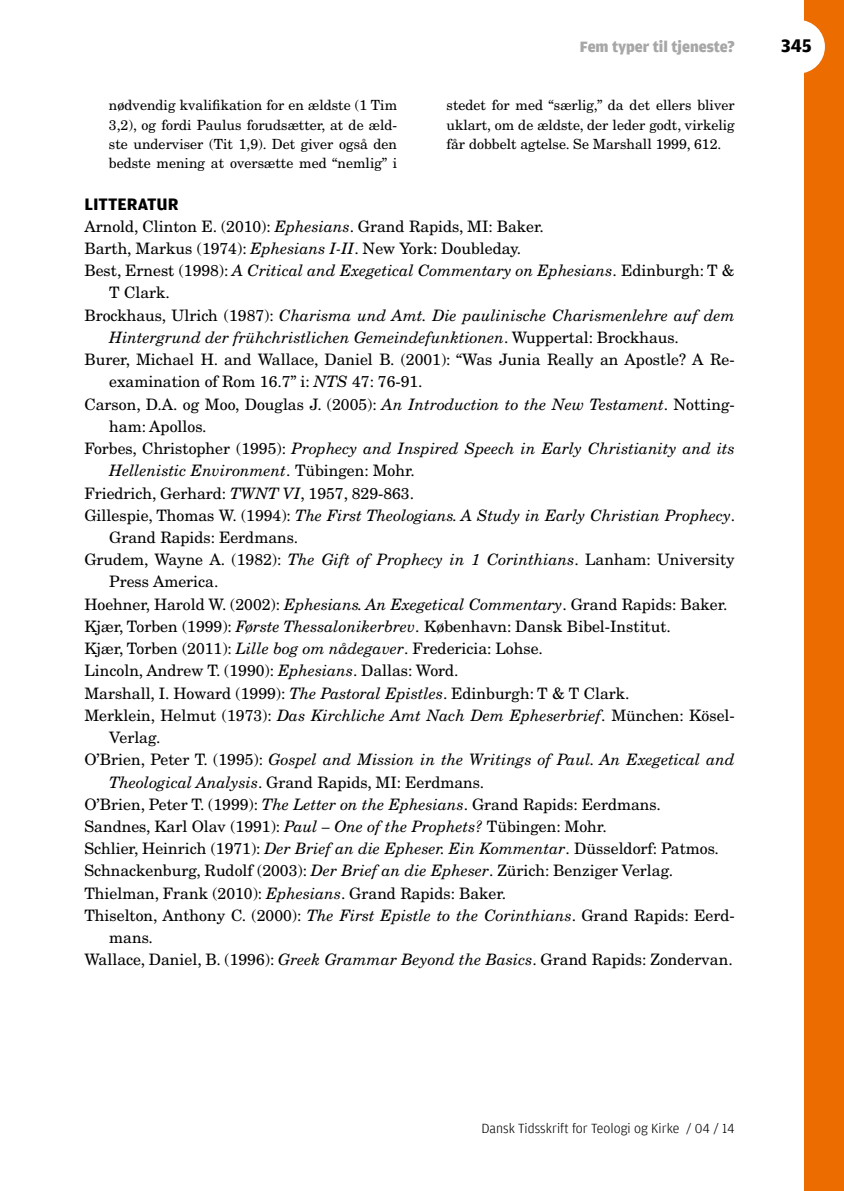
<style>
.page{position:relative;width:844px;height:1191px;background:#fff}
.page>*{position:absolute;margin:0;border:0;box-sizing:border-box;transform-origin:0 0}
.t1{font:700 19.25px "Amplitude";color:#000}
.t2{font:700 17.5px "Amplitude";color:#000}
.t3{font:15.75px "New Century Schlbk";color:#000}
.t4{font:italic 15.75px "New Century Schlbk";color:#000}
.t5{font:900 15.75px "Amplitude";color:#a7a7a8}
.t6{font:14px/19.2px "New Century Schlbk";color:#000;text-align:justify}
.t7{font:300 14px "Amplitude";color:#000}
.s1{font-style:italic}
.s2{font-style:normal}
</style>
<div class="page">
<div style="left:804px;top:0;width:39px;height:1191px;background:#ed6c00"></div>
<div style="left:771px;top:20px;width:53px;height:54px;background:#fff;border-radius:50%"></div>
<p class="t5" style="left:580px;top:38px;width:156px">Fem typer til tjeneste?</p>
<p class="t6" style="left:109px;top:96px;width:290px">nødvendig kvalifikation for en ældste (1 Tim 3,2), og fordi Paulus forudsætter, at de æld&shy;ste underviser (Tit 1,9). Det giver også den bedste mening at oversætte med “nemlig” i</p>
<p class="t6" style="left:446px;top:96px;width:290px">stedet for med “særlig,” da det ellers bliver uklart, om de ældste, der leder godt, virkelig får dobbelt agtelse. Se Marshall 1999, 612.</p>
<p class="t2" style="left:84px;top:194px;width:96px">LITTERATUR</p>
<p class="t3" style="left:84px;top:216px;width:461px">Arnold, Clinton E. (2010): <span class="s1">Ephesians</span>. Grand Rapids, MI: Baker.</p>
<p class="t3" style="left:84px;top:239px;width:438px">Barth, Markus (1974): <span class="s1">Ephesians I-II</span>. New York: Doubleday.</p>
<p class="t4" style="left:84px;top:261px;width:651px"><span class="s2">Best, Ernest (1998):</span> A Critical and Exegetical Commentary on Ephesians<span class="s2">. Edinburgh: T &amp;</span></p>
<p class="t3" style="left:109px;top:283px;width:62px">T Clark.</p>
<p class="t4" style="left:84px;top:305px;width:651px"><span class="s2">Brockhaus, Ulrich (1987):</span> Charisma und Amt. Die paulinische Charismenlehre auf dem</p>
<p class="t4" style="left:109px;top:328px;width:570px">Hintergrund der frühchristlichen Gemeindefunktionen<span class="s2">. Wuppertal: Brockhaus.</span></p>
<p class="t3" style="left:84px;top:350px;width:651px">Burer, Michael H. and Wallace, Daniel B. (2001): “Was Junia Really an Apostle? A Re-</p>
<p class="t3" style="left:109px;top:372px;width:315px">examination of Rom 16.7” i: <span class="s1">NTS</span> 47: 76-91.</p>
<p class="t3" style="left:84px;top:394px;width:651px">Carson, D.A. og Moo, Douglas J. (2005): <span class="s1">An Introduction to the New Testament</span>. Notting-</p>
<p class="t3" style="left:109px;top:416px;width:99px">ham: Apollos.</p>
<p class="t4" style="left:84px;top:439px;width:651px"><span class="s2">Forbes, Christopher (1995):</span> Prophecy and Inspired Speech in Early Christianity and its</p>
<p class="t4" style="left:109px;top:461px;width:307px">Hellenistic Environment<span class="s2">. Tübingen: Mohr.</span></p>
<p class="t3" style="left:84px;top:483px;width:331px">Friedrich, Gerhard: <span class="s1">TWNT VI</span>, 1957, 829-863.</p>
<p class="t4" style="left:84px;top:505px;width:652px"><span class="s2">Gillespie, Thomas W. (1994):</span> The First Theologians. A Study in Early Christian Prophecy<span class="s2">.</span></p>
<p class="t3" style="left:109px;top:528px;width:190px">Grand Rapids: Eerdmans.</p>
<p class="t3" style="left:84px;top:550px;width:651px">Grudem, Wayne A. (1982): <span class="s1">The Gift of Prophecy in 1 Corinthians</span>. Lanham: University</p>
<p class="t3" style="left:109px;top:572px;width:111px">Press America.</p>
<p class="t3" style="left:84px;top:594px;width:644px">Hoehner, Harold W. (2002): <span class="s1">Ephesians. An Exegetical Commentary</span>. Grand Rapids: Baker.</p>
<p class="t3" style="left:84px;top:616px;width:588px">Kjær, Torben (1999): <span class="s1">Første Thessalonikerbrev</span>. København: Dansk Bibel-Institut.</p>
<p class="t3" style="left:84px;top:639px;width:459px">Kjær, Torben (2011): <span class="s1">Lille bog om nådegaver</span>. Fredericia: Lohse.</p>
<p class="t3" style="left:84px;top:661px;width:375px">Lincoln, Andrew T. (1990): <span class="s1">Ephesians</span>. Dallas: Word.</p>
<p class="t3" style="left:84px;top:683px;width:546px">Marshall, I. Howard (1999): <span class="s1">The Pastoral Epistles</span>. Edinburgh: T &amp; T Clark.</p>
<p class="t3" style="left:84px;top:705px;width:651px">Merklein, Helmut (1973): <span class="s1">Das Kirchliche Amt Nach Dem Epheserbrief</span>. München: Kösel-</p>
<p class="t3" style="left:109px;top:728px;width:53px">Verlag.</p>
<p class="t4" style="left:84px;top:750px;width:651px"><span class="s2">O’Brien, Peter T. (1995):</span> Gospel and Mission in the Writings of Paul. An Exegetical and</p>
<p class="t3" style="left:109px;top:772px;width:376px"><span class="s1">Theological Analysis</span>. Grand Rapids, MI: Eerdmans.</p>
<p class="t3" style="left:84px;top:794px;width:577px">O’Brien, Peter T. (1999): <span class="s1">The Letter on the Ephesians</span>. Grand Rapids: Eerdmans.</p>
<p class="t3" style="left:84px;top:817px;width:523px">Sandnes, Karl Olav (1991): <span class="s1">Paul – One of the Prophets?</span> Tübingen: Mohr.</p>
<p class="t3" style="left:84px;top:839px;width:636px">Schlier, Heinrich (1971): <span class="s1">Der Brief an die Epheser. Ein Kommentar</span>. Düsseldorf: Patmos.</p>
<p class="t3" style="left:84px;top:861px;width:590px">Schnackenburg, Rudolf (2003): <span class="s1">Der Brief an die Epheser</span>. Zürich: Benziger Verlag.</p>
<p class="t3" style="left:84px;top:883px;width:423px">Thielman, Frank (2010): <span class="s1">Ephesians</span>. Grand Rapids: Baker.</p>
<p class="t3" style="left:84px;top:905px;width:651px">Thiselton, Anthony C. (2000): <span class="s1">The First Epistle to the Corinthians</span>. Grand Rapids: Eerd-</p>
<p class="t3" style="left:109px;top:928px;width:45px">mans.</p>
<p class="t3" style="left:84px;top:950px;width:649px">Wallace, Daniel, B. (1996): <span class="s1">Greek Grammar Beyond the Basics</span>. Grand Rapids: Zondervan.</p>
<p class="t1" style="left:781px;top:35px;width:32px">345</p>
<p class="t7" style="left:481px;top:1120px;width:255px">Dansk Tidsskrift for Teologi og Kirke / 04 / 14</p>
</div>
